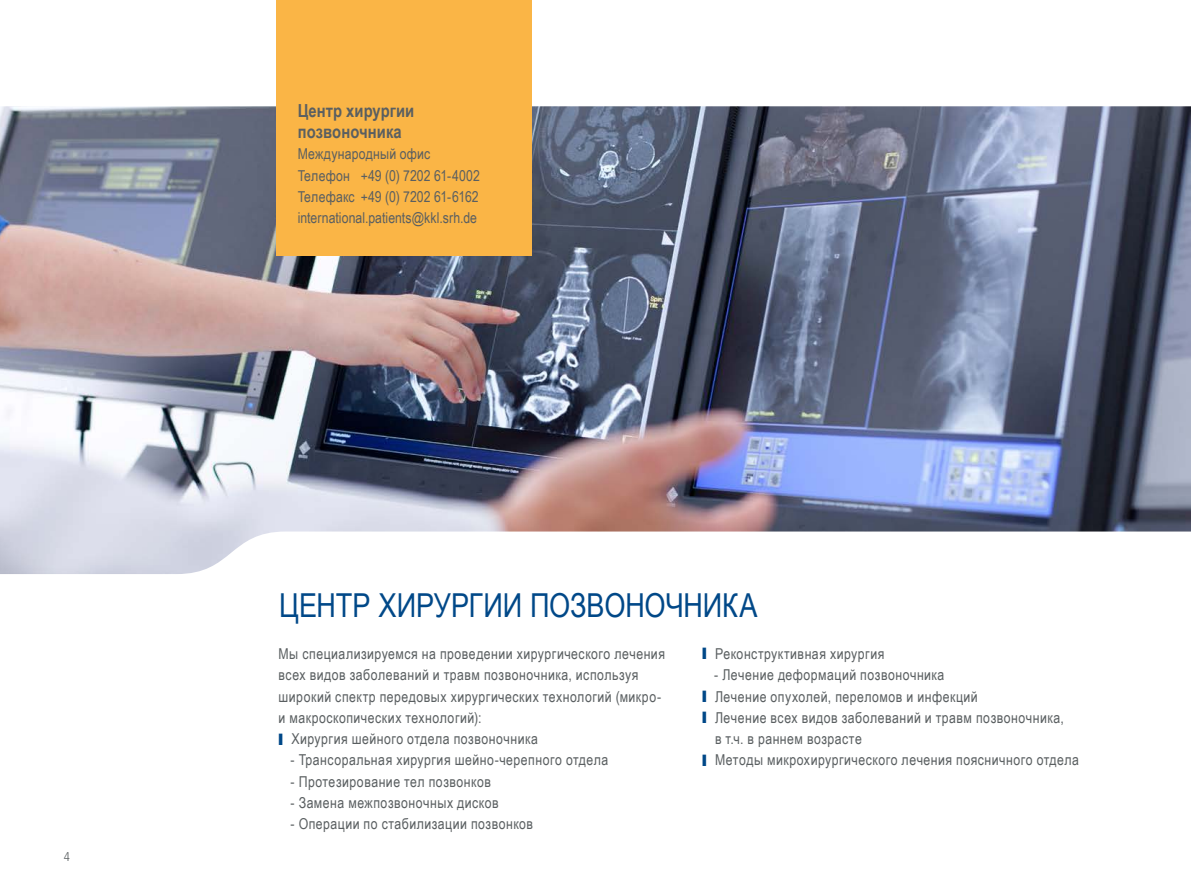
<style>
.page{position:relative;width:1191px;height:893px;background:#fff}
.page>*{position:absolute;margin:0;border:0;box-sizing:border-box;transform-origin:0 0}
._02_SRH_KL_IB_Conten{font:33px "Arial Narrow";letter-spacing:-.005em;color:#004888}
._02_SRH_KL_IB_Conten-2{font:700 18px/21.3px "Arial Narrow";letter-spacing:.005em;color:#5a5f61}
._02_SRH_KL_IB_Conten-3{font:15px/21.3px "Arial Narrow";letter-spacing:.035em;color:#5a5f61}
._02_SRH_KL_IB_Conten-4{font:15px "Arial Narrow";letter-spacing:.005em;color:#5a5f61}
._02_SRH_KL_IB_Conten-5{font:15px "Arial Narrow";color:#5a5f61}
._02_SRH_KL_IB_Conten-6{font:15px "Arial Narrow";letter-spacing:.015em;color:#5a5f61}
._00_SRH_KL_IB_Pagini{font:300 condensed 12.75px "Frutiger LT Std";color:#5a5f61}
.s1{color:#004888}
</style>
<div class="page">
<img style="left:0;top:106px;width:1191px;height:468px">
<div style="left:276px;top:0;width:255px;height:255px;background:#fab546"></div>
<p class="_00_SRH_KL_IB_Pagini" style="left:64px;top:849px;width:8px">4</p>
<p class="_02_SRH_KL_IB_Conten-2" style="left:298px;top:99px;width:118px">Центр хирургии позвоночника</p>
<p class="_02_SRH_KL_IB_Conten-6" style="left:298px;top:143px;width:134px">Международный офис</p>
<p class="_02_SRH_KL_IB_Conten-4" style="left:298px;top:164px;width:184px">Телефон +49 (0) 7202 61-4002</p>
<p class="_02_SRH_KL_IB_Conten-4" style="left:298px;top:186px;width:182px">Телефакс +49 (0) 7202 61-6162</p>
<p class="_02_SRH_KL_IB_Conten-5" style="left:298px;top:207px;width:181px">international.patients@kkl.srh.de</p>
<p class="_02_SRH_KL_IB_Conten" style="left:279px;top:581px;width:480px">ЦЕНТР ХИРУРГИИ ПОЗВОНОЧНИКА</p>
<p class="_02_SRH_KL_IB_Conten-3" style="left:279px;top:643px;width:388px">Мы специализируемся на проведении хирургического лечения всех видов заболеваний и травм позвоночника, используя широкий спектр передовых хирургических технологий (микро&shy;и макроскопических технологий):</p>
<p class="_02_SRH_KL_IB_Conten-3" style="left:279px;top:728px;width:261px"><span class="s1">❙</span> Хирургия шейного отдела позвоночника</p>
<p class="_02_SRH_KL_IB_Conten-3" style="left:291px;top:749px;width:319px">- Трансоральная хирургия шейно-черепного отдела</p>
<p class="_02_SRH_KL_IB_Conten-3" style="left:291px;top:770px;width:202px">- Протезирование тел позвонков</p>
<p class="_02_SRH_KL_IB_Conten-3" style="left:291px;top:791px;width:210px">- Замена межпозвоночных дисков</p>
<p class="_02_SRH_KL_IB_Conten-3" style="left:291px;top:813px;width:244px">- Операции по стабилизации позвонков</p>
<p class="_02_SRH_KL_IB_Conten-3" style="left:702px;top:643px;width:184px"><span class="s1">❙</span> Реконструктивная хирургия</p>
<p class="_02_SRH_KL_IB_Conten-3" style="left:714px;top:664px;width:232px">- Лечение деформаций позвоночника</p>
<p class="_02_SRH_KL_IB_Conten-3" style="left:702px;top:685px;width:277px"><span class="s1">❙</span> Лечение опухолей, переломов и инфекций</p>
<p class="_02_SRH_KL_IB_Conten-3" style="left:715px;top:706px;width:350px;text-indent:-13px"><span class="s1">❙</span> Лечение всех видов заболеваний и травм позвоночника, в т.ч. в раннем возрасте</p>
<p class="_02_SRH_KL_IB_Conten-3" style="left:702px;top:749px;width:378px"><span class="s1">❙</span> Методы микрохирургического лечения поясничного отдела</p>
</div>
